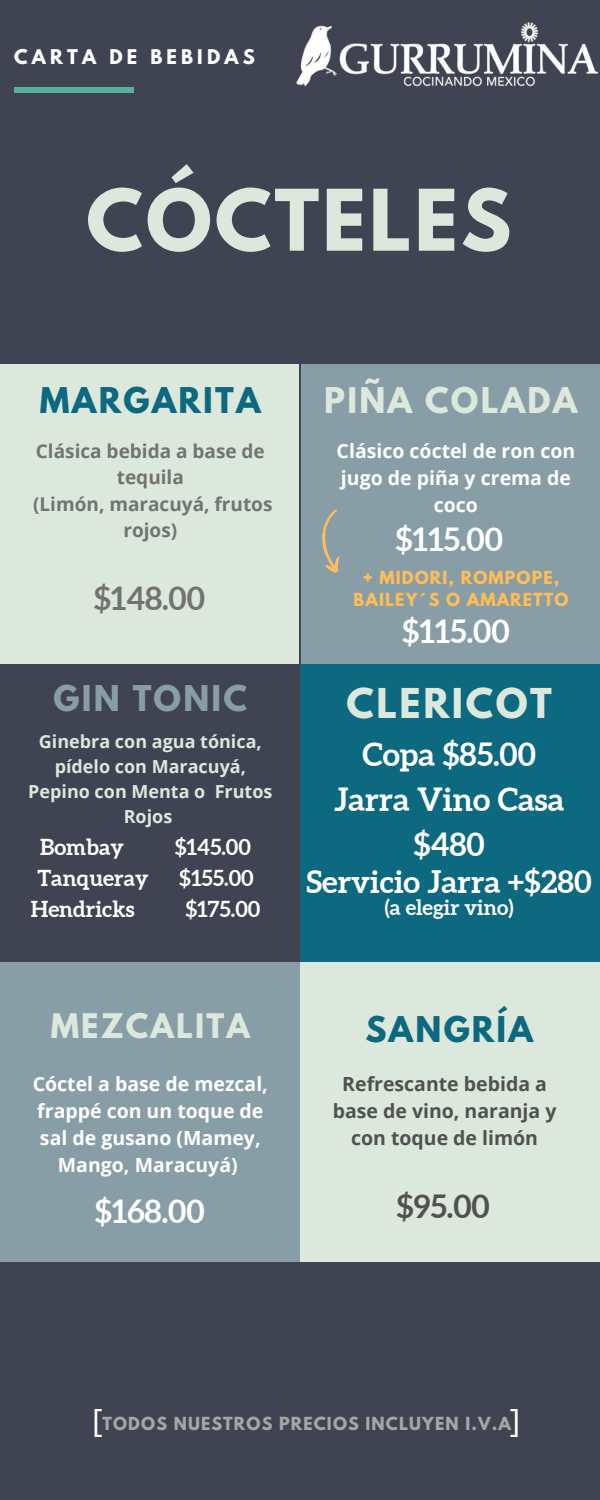
<style>
.page{position:relative;width:600px;height:1500px;background:#404352}
.page>*{position:absolute;margin:0;border:0;box-sizing:border-box;transform-origin:0 0}
.t1{font:700 75.2px "League Spartan";letter-spacing:.04em;color:#dce8dc}
.t2{font:700 36.4px "League Spartan";letter-spacing:.07em;color:#dce8dc}
.t3{font:700 32px/45px "Aleo";color:#fff;text-align:center}
.t4{font:700 32px "Aleo";color:#737373}
.t5{font:700 32px "Aleo";color:#515151}
.t6{font:32px "Open Sans";color:#fff}
.t7{font:700 31.4px "League Spartan";letter-spacing:.07em;color:#0c6980}
.t8{font:700 31.4px "League Spartan";letter-spacing:.07em;color:#dce8dc}
.t9{font:700 31.4px "League Spartan";letter-spacing:.07em;color:#879ea6}
.t10{font:700 31px "Aleo";color:#fff}
.t11{font:700 30px "League Spartan";letter-spacing:.07em;color:#dce8dc}
.t12{font:700 22px "Aleo";color:#fff}
.t13{font:700 21px "Aleo";color:#fff}
.t14{font:700 19.5px/27.1px "Open Sans";color:#fff;text-align:center}
.t15{font:700 19.5px/27.1px "Open Sans";color:#515151;text-align:center}
.t16{font:700 19px/26.4px "Open Sans";color:#737373;text-align:center}
.t17{font:700 18px/25.1px "Open Sans";color:#dce8dc;text-align:center}
.t18{font:700 18px "League Spartan";letter-spacing:.23em;color:#fff}
.t19{font:700 16px "League Spartan";letter-spacing:.07em;color:#a6a6a6}
.t20{font:700 16px/21.8px "League Spartan";letter-spacing:.07em;color:#ffbd59;text-align:center}
</style>
<div class="page">
<div style="left:301px;top:364px;width:299px;height:300px;background:#879ea6"></div>
<div style="left:0;top:364px;width:299px;height:300px;background:#dce8dc"></div>
<div style="left:300px;top:664px;width:300px;height:300px;background:#0c6980"></div>
<div style="left:0;top:962px;width:300px;height:300px;background:#879ea6"></div>
<div style="left:300px;top:962px;width:300px;height:300px;background:#dce8dc"></div>
<div style="left:14px;top:87px;width:120px;height:6px;background:#58b098"></div>
<img style="left:296px;top:22px;width:303px;height:65px">
<svg style="left:322px;top:509px;width:18px;height:64px"></svg>
<h4 class="t18" style="left:14px;top:47px;width:242px">CARTA DE BEBIDAS</h4>
<p class="t1" style="left:86px;top:183px;width:427px">CÓCTELES</p>
<h6 class="t7" style="left:40px;top:385px;width:222px">MARGARITA</h6>
<h1 class="t8" style="left:324px;top:385px;width:255px">PIÑA COLADA</h1>
<p class="t16" style="left:36px;top:437px;width:230px">Clásica bebida a base de tequila</p>
<h3 class="t16" style="left:33px;top:490px;width:241px">(Limón, maracuyá, frutos rojos)</h3>
<p class="t4" style="left:94px;top:580px;width:113px">$148.00</p>
<p class="t9" style="left:54px;top:683px;width:195px">GIN TONIC</p>
<p class="t17" style="left:28px;top:728px;width:246px">Ginebra con agua tónica, pídelo con Maracuyá,<br>Pepino con Menta o Frutos<br>Rojos</p>
<p class="t12" style="left:40px;top:835px;width:85px">Bombay</p>
<p class="t12" style="left:175px;top:835px;width:78px">$145.00</p>
<p class="t12" style="left:37px;top:865px;width:113px">Tanqueray</p>
<p class="t12" style="left:179px;top:865px;width:76px">$155.00</p>
<p class="t12" style="left:31px;top:896px;width:105px">Hendricks</p>
<p class="t12" style="left:185px;top:896px;width:77px">$175.00</p>
<p class="t14" style="left:337px;top:437px;width:240px">Clásico cóctel de ron con jugo de piña y crema de coco</p>
<h4 class="t3" style="left:396px;top:517px;width:109px">$115.00</h4>
<h4 class="t20" style="left:354px;top:569px;width:216px">+ MIDORI, ROMPOPE,<br>BAILEY´S O AMARETTO</h4>
<p class="t3" style="left:402px;top:609px;width:109px">$115.00</p>
<p class="t2" style="left:347px;top:685px;width:207px">CLERICOT</p>
<h4 class="t3" style="left:334px;top:732px;width:232px">Copa $85.00<br>Jarra Vino Casa $480</h4>
<h4 class="t10" style="left:307px;top:864px;width:287px">Servicio Jarra +$280</h4>
<h4 class="t13" style="left:385px;top:895px;width:130px">(a elegir vino)</h4>
<h3 class="t11" style="left:51px;top:1011px;width:201px">MEZCALITA</h3>
<p class="t7" style="left:365px;top:1013px;width:169px">SANGRÍA</p>
<h3 class="t14" style="left:33px;top:1070px;width:237px">Cóctel a base de mezcal, frappé con un toque de sal de gusano (Mamey,<br>Mango, Maracuyá)</h3>
<p class="t3" style="left:95px;top:1188px;width:111px">$168.00</p>
<h4 class="t15" style="left:333px;top:1070px;width:225px">Refrescante bebida a base de vino, naranja y con toque de limón</h4>
<p class="t5" style="left:397px;top:1188px;width:95px">$95.00</p>
<h5 class="t6" style="left:92px;top:1398px;width:12px">[</h5>
<h5 class="t6" style="left:510px;top:1398px;width:12px">]</h5>
<p class="t19" style="left:102px;top:1415px;width:410px">TODOS NUESTROS PRECIOS INCLUYEN I.V.A</p>
</div>
